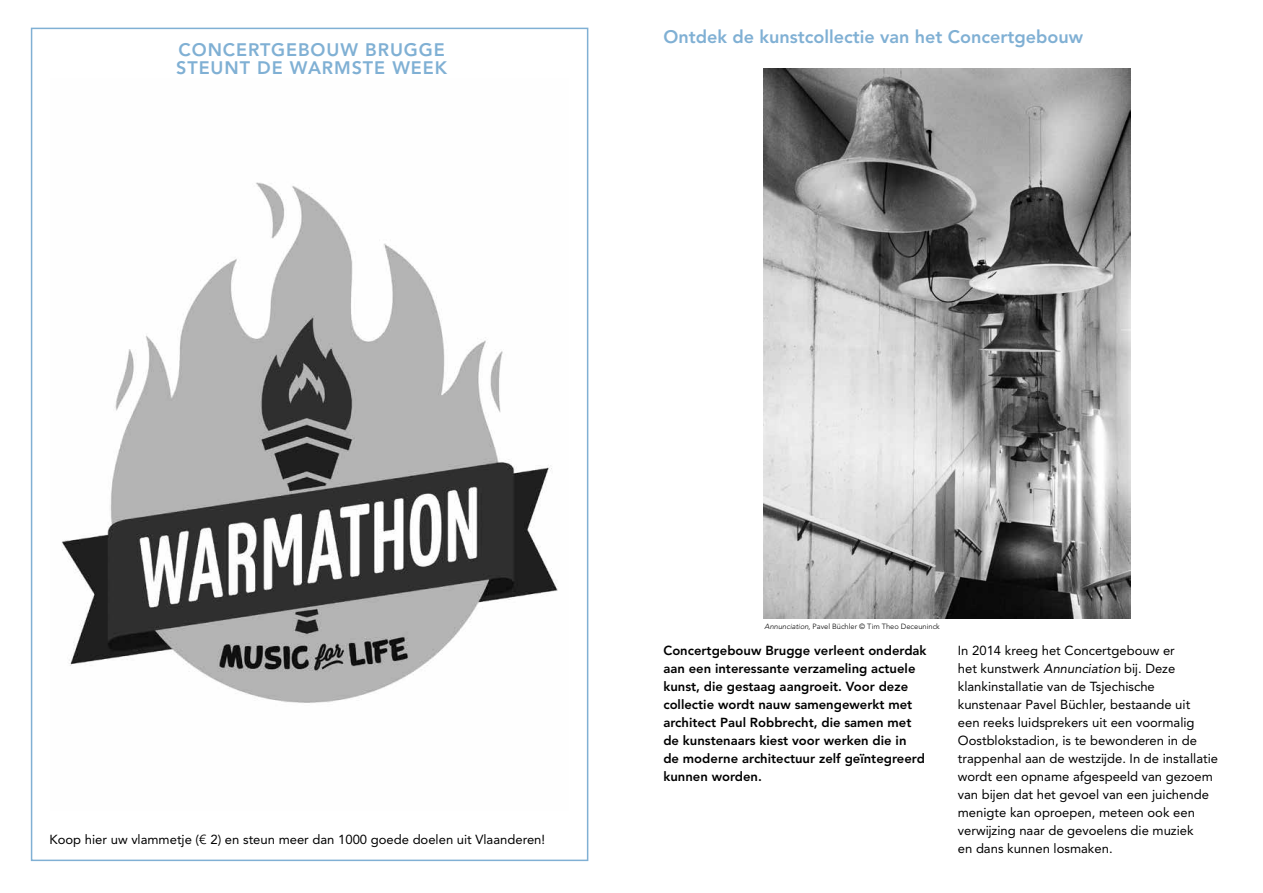
<style>
.page{position:relative;width:1263px;height:893px;background:#fff}
.page>*{position:absolute;margin:0;border:0;box-sizing:border-box;transform-origin:0 0}
.t1{font:800 18px "Avenir LT Pro";color:#80b0d4}
.t2{font:800 18px/18px "Avenir LT Pro";letter-spacing:.05em;color:#80b0d4}
.t3{font:13.05px/18px "Avenir LT Pro";color:#000}
.t4{font:800 13.05px/18px "Avenir LT Pro";color:#000}
.t5{font:300 7.5px "Avenir LT Pro";color:#000}
.s1{font-style:italic}
</style>
<div class="page">
<img style="left:764px;top:69px;width:366px;height:550px">
<img style="left:61px;top:182px;width:497px;height:521px">
<h1 class="t2" style="left:176px;top:41px;width:272px">CONCERTGEBOUW BRUGGE<br>STEUNT DE WARMSTE WEEK</h1>
<h1 class="t1" style="left:663px;top:26px;width:421px">Ontdek de kunstcollectie van het Concertgebouw</h1>
<p class="t3" style="left:50px;top:831px;width:497px">Koop hier uw vlammetje (€ 2) en steun meer dan 1000 goede doelen uit Vlaanderen!</p>
<p class="t5" style="left:765px;top:621px;width:177px"><span class="s1">Annunciation,</span> Pavel Büchler © Tim Theo Deceuninck</p>
<p class="t4" style="left:663px;top:641px;width:265px">Concertgebouw Brugge verleent onderdak aan een interessante verzameling actuele kunst, die gestaag aangroeit. Voor deze collectie wordt nauw samengewerkt met architect Paul Robbrecht, die samen met de kunstenaars kiest voor werken die in<br>de moderne architectuur zelf geïntegreerd kunnen worden.</p>
<p class="t3" style="left:958px;top:641px;width:262px">In 2014 kreeg het Concertgebouw er<br>het kunstwerk <span class="s1">Annunciation</span> bij. Deze klankinstallatie van de Tsjechische kunstenaar Pavel Büchler, bestaande uit<br>een reeks luidsprekers uit een voormalig Oostblokstadion, is te bewonderen in de trappenhal aan de westzijde. In de installatie wordt een opname afgespeeld van gezoem van bijen dat het gevoel van een juichende menigte kan oproepen, meteen ook een verwijzing naar de gevoelens die muziek<br>en dans kunnen losmaken.</p>
</div>
